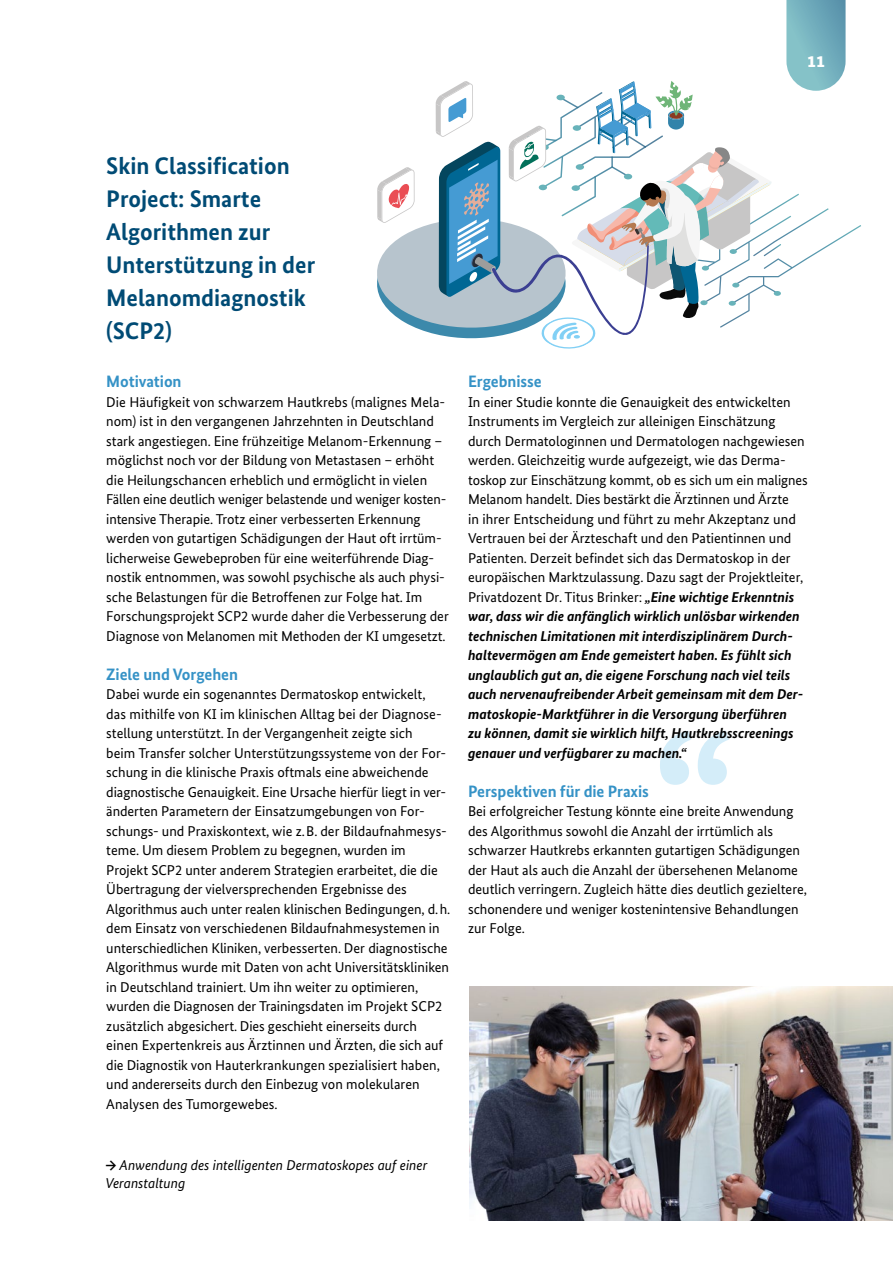
<style>
.page{position:relative;width:893px;height:1263px;background:#fff}
.page>*{position:absolute;margin:0;border:0;box-sizing:border-box;transform-origin:0 0}
.H2_16pt{font:700 24px/33px "Bundes Sans";color:#004b75}
.t1{font:700 16.5px "Bundes Sans";letter-spacing:-.005em;color:#3592c6}
.t2{font:900 16.5px "Bundes Sans";color:#fff}
.P_Fließtext{font:14.25px/19.5px "Bundes Sans";color:#000}
.P_-_Bildunterschrift{font:italic 14.25px/18px "Bundes Sans";color:#000}
.s1{font-weight:700;font-style:italic}
.s2{font-weight:700;font-style:normal}
</style>
<div class="page">
<svg style="left:660px;top:730px;width:69px;height:55px"></svg>
<svg style="left:377px;top:0;width:484px;height:349px"></svg>
<img style="left:470px;top:986px;width:423px;height:234px">
<p class="t2" style="left:807px;top:51px;width:19px">11</p>
<h2 class="H2_16pt" style="left:106px;top:149px;width:210px">Skin Classification<br>Project: Smarte<br>Algorithmen zur<br>Unterstützung in der<br>Melanomdiagnostik (SCP2)</h2>
<h3 class="t1" style="left:106px;top:372px;width:77px">Motivation</h3>
<p class="P_Fließtext" style="left:106px;top:392px;width:344px">Die Häufigkeit von schwarzem Hautkrebs (malignes Mela&shy;nom) ist in den vergangenen Jahrzehnten in Deutschland stark angestiegen. Eine frühzeitige Melanom-Erkennung – möglichst noch vor der Bildung von Metastasen – erhöht die Heilungschancen erheblich und ermöglicht in vielen Fällen eine deutlich weniger belastende und weniger kosten&shy;intensive Therapie. Trotz einer verbesserten Erkennung werden von gutartigen Schädigungen der Haut oft irrtüm&shy;licherweise Gewebeproben für eine weiterführende Diag&shy;nostik entnommen, was sowohl psychische als auch physi&shy;sche Belastungen für die Betroffenen zur Folge hat. Im Forschungsprojekt SCP2 wurde daher die Verbesserung der Diagnose von Melanomen mit Methoden der KI umgesetzt.</p>
<h3 class="t1" style="left:106px;top:664px;width:133px">Ziele und Vorgehen</h3>
<p class="P_Fließtext" style="left:106px;top:684px;width:346px">Dabei wurde ein sogenanntes Dermatoskop entwickelt,<br>das mithilfe von KI im klinischen Alltag bei der Diagnose&shy;stellung unterstützt. In der Vergangenheit zeigte sich<br>beim Transfer solcher Unterstützungssysteme von der For&shy;schung in die klinische Praxis oftmals eine abweichende diagnostische Genauigkeit. Eine Ursache hierfür liegt in ver&shy;änderten Parametern der Einsatzumgebungen von For&shy;schungs- und Praxiskontext, wie z.B. der Bildaufnahmesys&shy;teme. Um diesem Problem zu begegnen, wurden im Projekt SCP2 unter anderem Strategien erarbeitet, die die Übertragung der vielversprechenden Ergebnisse des Algorithmus auch unter realen klinischen Bedingungen, d.h. dem Einsatz von verschiedenen Bildaufnahme systemen in unterschiedlichen Kliniken, verbesserten. Der diagnostische Algorithmus wurde mit Daten von acht Universitätskliniken in Deutschland trainiert. Um ihn weiter zu optimieren, wurden die Diagnosen der Trainings daten im Projekt SCP2 zusätzlich abgesichert. Dies geschieht einerseits durch einen Expertenkreis aus Ärztinnen und Ärzten, die sich auf die Diagnostik von Hauterkrankungen spezialisiert haben, und andererseits durch den Einbezug von molekularen Analysen des Tumorgewebes.</p>
<h3 class="t1" style="left:468px;top:372px;width:75px">Ergebnisse</h3>
<p class="P_Fließtext" style="left:468px;top:392px;width:341px">In einer Studie konnte die Genauigkeit des entwickelten Instruments im Vergleich zur alleinigen Einschätzung durch Dermatologinnen und Dermatologen nachgewiesen werden. Gleichzeitig wurde aufgezeigt, wie das Derma&shy;toskop zur Einschätzung kommt, ob es sich um ein malignes Melanom handelt. Dies bestärkt die Ärztinnen und Ärzte<br>in ihrer Entscheidung und führt zu mehr Akzeptanz und Vertrauen bei der Ärzteschaft und den Patientinnen und Patienten. Derzeit befindet sich das Dermatoskop in der europäischen Marktzulassung. Dazu sagt der Projektleiter, Privatdozent Dr. Titus Brinker: <span class="s1">„Eine wichtige Erkenntnis war, dass wir die anfänglich wirklich unlösbar wirkenden technischen Limitationen mit interdisziplinärem Durch&shy;haltevermögen am Ende gemeistert haben. Es fühlt sich unglaublich gut an, die eigene Forschung nach viel teils auch nervenaufreibender Arbeit gemeinsam mit dem Der&shy;matoskopie-Marktführer in die Versorgung überführen<br>zu können, damit sie wirklich hilft, Hautkrebsscreenings genauer und verfügbarer zu machen.“</span></p>
<h3 class="t1" style="left:468px;top:781px;width:182px">Perspektiven für die Praxis</h3>
<p class="P_Fließtext" style="left:468px;top:801px;width:340px">Bei erfolgreicher Testung könnte eine breite Anwendung des Algorithmus sowohl die Anzahl der irrtümlich als schwarzer Hautkrebs erkannten gutartigen Schädigungen der Haut als auch die Anzahl der übersehenen Melanome deutlich verringern. Zugleich hätte dies deutlich gezieltere, schonendere und weniger kostenintensive Behandlungen zur Folge.</p>
<p class="P_-_Bildunterschrift" style="left:105px;top:1156px;width:324px"><span class="s2">→</span> Anwendung des intelligenten Dermatoskopes auf einer<br>Veranstaltung</p>
</div>
